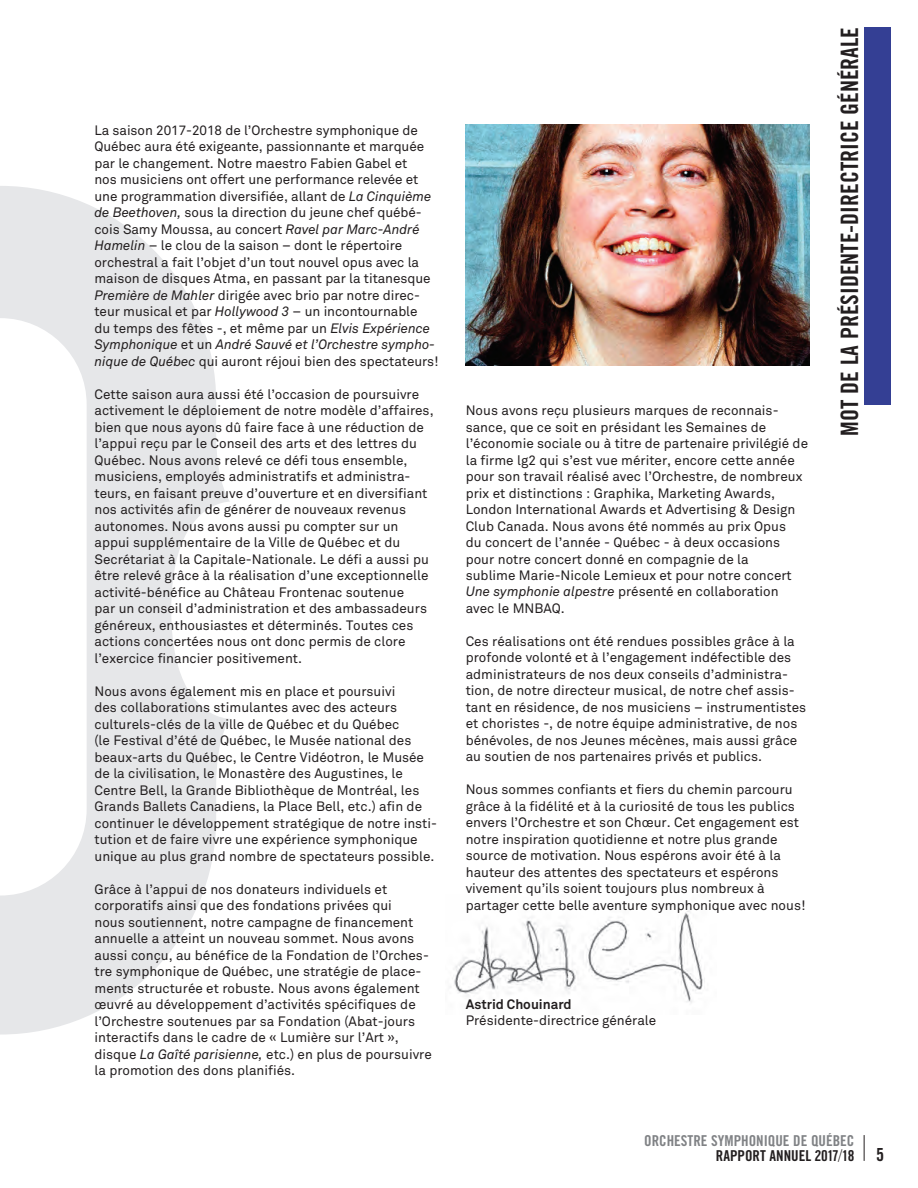
<style>
.page{position:relative;width:918px;height:1188px;background:#fff}
.page>*{position:absolute;margin:0;border:0;box-sizing:border-box;transform-origin:0 0}
.t1{font:24px "Trade Gothic OSQ Bold Cond Twenty";color:#231f20}
.t2{font:18px "Trade Gothic OSQ Bold Cond Twenty";color:#231f20}
.t3{font:15px "Trade Gothic OSQ Bold Cond Twenty";color:#808285}
.t4{font:15px "Trade Gothic OSQ Bold Cond Twenty";color:#231f20}
.t5{font:13.5px/16.5px "Akkurat Pro";color:#231f20}
.t6{font:700 13.5px "Akkurat Pro";color:#231f20}
.s1{font-style:italic}
</style>
<div class="page">
<svg style="left:864px;top:1135px;width:1px;height:26px"></svg>
<img style="left:450px;top:910px;width:255px;height:93px">
<svg style="left:0;top:186px;width:230px;height:849px;fill:#e6e7e9"></svg>
<div style="left:864px;top:27px;width:27px;height:378px;background:#343f94"></div>
<img style="left:466px;top:124px;width:344px;height:242px">
<p class="t5" style="left:94px;top:122px;width:346px">La saison 2017-2018 de l’Orchestre symphonique de Québec aura été exigeante, passionnante et marquée par le changement. Notre maestro Fabien Gabel et<br>nos musiciens ont offert une performance relevée et une programmation diversifiée, allant de <span class="s1">La Cinquième de Beethoven,</span> sous la direction du jeune chef québé&shy;cois Samy Moussa, au concert <span class="s1">Ravel par Marc-André Hamelin</span> – le clou de la saison – dont le répertoire orchestral a fait l’objet d’un tout nouvel opus avec la maison de disques Atma, en passant par la titanesque <span class="s1">Première de Mahler</span> dirigée avec brio par notre direc&shy;teur musical et par <span class="s1">Hollywood 3</span> – un incontournable<br>du temps des fêtes -, et même par un <span class="s1">Elvis Expérience Symphonique</span> et un <span class="s1">André Sauvé et l’Orchestre sympho&shy;nique de Québec</span> qui auront réjoui bien des spectateurs!</p>
<p class="t5" style="left:94px;top:386px;width:341px">Cette saison aura aussi été l’occasion de poursuivre activement le déploiement de notre modèle d’affaires, bien que nous ayons dû faire face à une réduction de l’appui reçu par le Conseil des arts et des lettres du Québec. Nous avons relevé ce défi tous ensemble, musiciens, employés administratifs et administra&shy;teurs, en faisant preuve d’ouverture et en diversifiant nos activités afin de générer de nouveaux revenus autonomes. Nous avons aussi pu compter sur un appui supplémentaire de la Ville de Québec et du Secrétariat à la Capitale-Nationale. Le défi a aussi pu être relevé grâce à la réalisation d’une exceptionnelle activité-bénéfice au Château Frontenac soutenue<br>par un conseil d’administration et des ambassadeurs généreux, enthousiastes et déterminés. Toutes ces actions concertées nous ont donc permis de clore l’exercice financier positivement.</p>
<p class="t5" style="left:94px;top:683px;width:344px">Nous avons également mis en place et poursuivi<br>des collaborations stimulantes avec des acteurs culturels-clés de la ville de Québec et du Québec<br>(le Festival d’été de Québec, le Musée national des beaux-arts du Québec, le Centre Vidéotron, le Musée de la civilisation, le Monastère des Augustines, le Centre Bell, la Grande Bibliothèque de Montréal, les Grands Ballets Canadiens, la Place Bell, etc.) afin de continuer le développement stratégique de notre insti&shy;tution et de faire vivre une expérience symphonique unique au plus grand nombre de spectateurs possible.</p>
<p class="t5" style="left:94px;top:881px;width:339px">Grâce à l’appui de nos donateurs individuels et corporatifs ainsi que des fondations privées qui<br>nous soutiennent, notre campagne de financement annuelle a atteint un nouveau sommet. Nous avons aussi conçu, au bénéfice de la Fondation de l’Orches&shy;tre symphonique de Québec, une stratégie de place&shy;ments structurée et robuste. Nous avons également œuvré au développement d’activités spécifiques de l’Orchestre soutenues par sa Fondation (Abat-jours interactifs dans le cadre de « Lumière sur l’Art », disque <span class="s1">La Gaîté parisienne,</span> etc.) en plus de poursuivre la promotion des dons planifiés.</p>
<p class="t5" style="left:466px;top:402px;width:344px">Nous avons reçu plusieurs marques de reconnais&shy;sance, que ce soit en présidant les Semaines de l’économie sociale ou à titre de partenaire privilégié de la firme lg2 qui s’est vue mériter, encore cette année pour son travail réalisé avec l’Orchestre, de nombreux prix et distinctions : Graphika, Marketing Awards, London International Awards et Advertising &amp; Design Club Canada. Nous avons été nommés au prix Opus<br>du concert de l’année - Québec - à deux occasions pour notre concert donné en compagnie de la<br>sublime Marie-Nicole Lemieux et pour notre concert <span class="s1">Une symphonie alpestre</span> présenté en collaboration avec le MNBAQ.</p>
<p class="t5" style="left:466px;top:633px;width:342px">Ces réalisations ont été rendues possibles grâce à la profonde volonté et à l’engagement indéfectible des administrateurs de nos deux conseils d’administra&shy;tion, de notre directeur musical, de notre chef assis&shy;tant en résidence, de nos musiciens – instrumentistes et choristes -, de notre équipe administrative, de nos bénévoles, de nos Jeunes mécènes, mais aussi grâce au soutien de nos partenaires privés et publics.</p>
<p class="t5" style="left:466px;top:782px;width:341px">Nous sommes confiants et fiers du chemin parcouru grâce à la fidélité et à la curiosité de tous les publics envers l’Orchestre et son Chœur. Cet engagement est notre inspiration quotidienne et notre plus grande source de motivation. Nous espérons avoir été à la hauteur des attentes des spectateurs et espérons vivement qu’ils soient toujours plus nombreux à partager cette belle aventure symphonique avec nous!</p>
<h1 class="t1" style="left:835px;top:436px;width:410px;rotate:-90deg">MOT DE LA PRÉSIDENTE-DIRECTRICE GÉNÉRALE</h1>
<p class="t6" style="left:466px;top:996px;width:107px">Astrid Chouinard</p>
<p class="t5" style="left:466px;top:1013px;width:192px">Présidente-directrice générale</p>
<p class="t3" style="left:644px;top:1131px;width:212px">ORCHESTRE SYMPHONIQUE DE QUÉBEC</p>
<p class="t4" style="left:716px;top:1146px;width:140px">RAPPORT ANNUEL 2017/18</p>
<h2 class="t2" style="left:876px;top:1143px;width:9px">5</h2>
</div>
